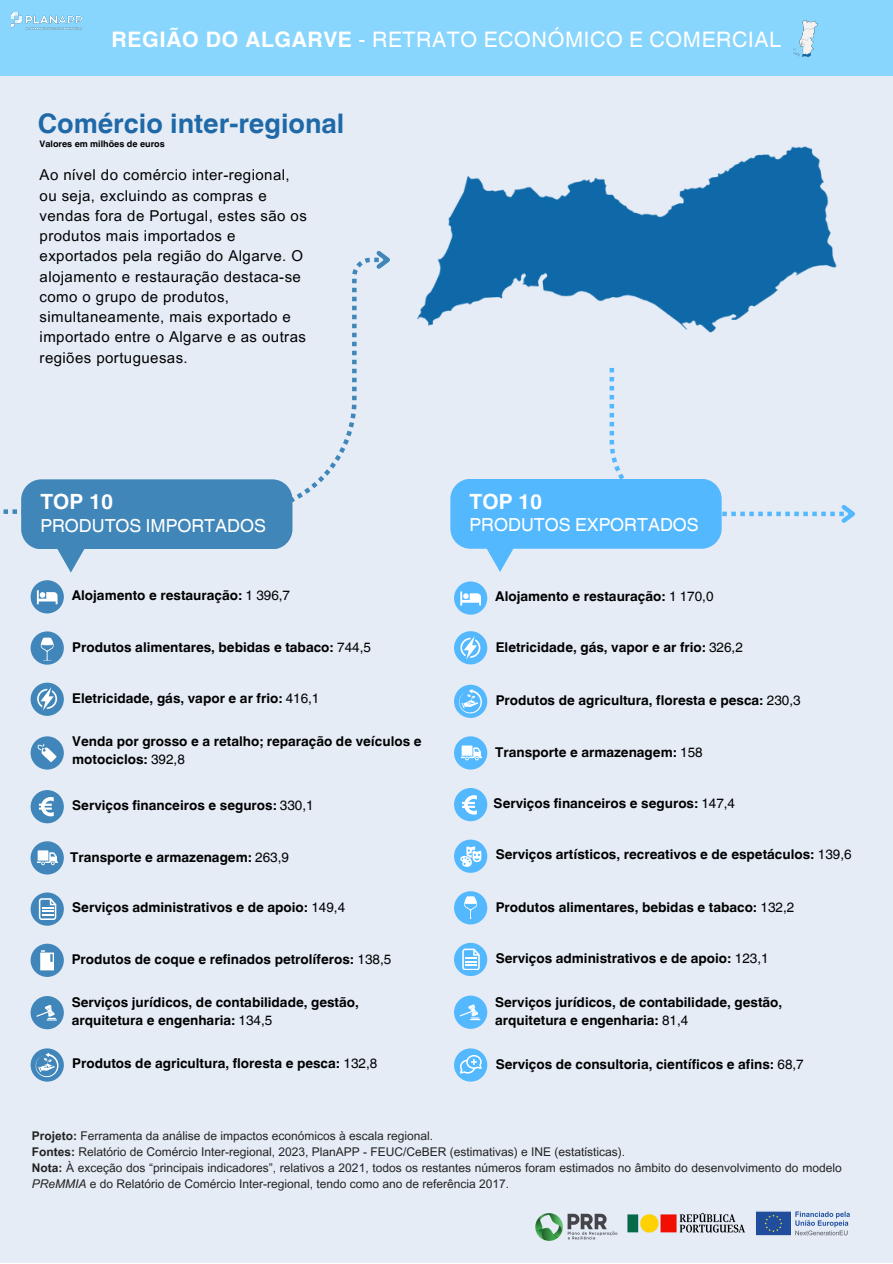
<style>
.page{position:relative;width:893px;height:1264px;background:#fff}
.page>*{position:absolute;margin:0;border:0;box-sizing:border-box;transform-origin:0 0}
.t1{font:700 27px "Helvetica World";color:#1f69a8}
.t2{font:21.45px "Helvetica World";letter-spacing:.03em;color:#fff}
.t3{font:700 21px "Helvetica World";color:#fff}
.t4{font:18px "Helvetica World";color:#fff}
.t5{font:15px/20.2px "Arial MT Pro";letter-spacing:.03em;color:#000}
.t6{font:700 13.5px/18px "Helvetica World";color:#000}
.t7{font:12px/16px "Arial MT Pro";color:#222}
.t8{font:700 9px "Helvetica World";color:#000}
.s1{font-weight:700}
.s2{font-weight:400}
.s3{font-style:italic}
</style>
<div class="page">
<div style="left:0;top:0;width:892px;height:1262px;background:#e5ecf6"></div>
<div style="left:0;top:0;width:892px;height:76px;background:#88d5fd"></div>
<svg style="left:609px;top:426px;width:246px;height:101px"></svg>
<div style="left:450px;top:479px;width:271px;height:69px;background:#54b8ff;border-radius:20px"></div>
<svg style="left:483px;top:548px;width:33px;height:24px"></svg>
<div style="left:21px;top:479px;width:271px;height:70px;background:#4086b9;border-radius:20px"></div>
<svg style="left:57px;top:549px;width:28px;height:23px"></svg>
<div style="left:31px;top:631px;width:33px;height:33px;background:#4086ba;border-radius:50%"></div>
<svg style="left:40px;top:637px;width:14px;height:23px"></svg>
<div style="left:31px;top:580px;width:33px;height:33px;background:#4086ba;border-radius:50%"></div>
<svg style="left:37px;top:590px;width:20px;height:14px"></svg>
<div style="left:31px;top:790px;width:33px;height:33px;background:#4086ba;border-radius:50%"></div>
<svg style="left:39px;top:797px;width:14px;height:19px"></svg>
<div style="left:31px;top:841px;width:33px;height:33px;background:#4086ba;border-radius:50%"></div>
<svg style="left:37px;top:850px;width:21px;height:15px"></svg>
<div style="left:31px;top:1048px;width:33px;height:33px;background:#4086ba;border-radius:50%"></div>
<svg style="left:33px;top:1052px;width:28px;height:27px"></svg>
<div style="left:31px;top:736px;width:33px;height:33px;background:#4086ba;border-radius:50%"></div>
<svg style="left:37px;top:743px;width:20px;height:19px"></svg>
<div style="left:31px;top:996px;width:33px;height:33px;background:#4086ba;border-radius:50%"></div>
<svg style="left:36px;top:1005px;width:21px;height:15px"></svg>
<div style="left:454px;top:581px;width:33px;height:33px;background:#54b8ff;border-radius:50%"></div>
<svg style="left:460px;top:591px;width:20px;height:14px"></svg>
<div style="left:454px;top:631px;width:33px;height:33px;background:#54b8ff;border-radius:50%"></div>
<svg style="left:460px;top:636px;width:20px;height:23px"></svg>
<div style="left:454px;top:891px;width:33px;height:33px;background:#54b8ff;border-radius:50%"></div>
<svg style="left:464px;top:896px;width:13px;height:22px"></svg>
<div style="left:454px;top:788px;width:33px;height:33px;background:#54b8ff;border-radius:50%"></div>
<svg style="left:462px;top:795px;width:14px;height:19px"></svg>
<img style="left:12px;top:13px;width:69px;height:17px">
<img style="left:535px;top:1211px;width:315px;height:30px">
<div style="left:31px;top:682px;width:33px;height:34px;background:#4086ba;border-radius:50%"></div>
<svg style="left:37px;top:687px;width:20px;height:23px"></svg>
<div style="left:454px;top:736px;width:33px;height:33px;background:#54b8ff;border-radius:50%"></div>
<svg style="left:461px;top:745px;width:21px;height:15px"></svg>
<img style="left:793px;top:20px;width:25px;height:34px">
<img style="left:348px;top:54px;width:489px;height:372px">
<svg style="left:31px;top:892px;width:33px;height:33px"></svg>
<svg style="left:39px;top:898px;width:17px;height:21px"></svg>
<div style="left:31px;top:943px;width:33px;height:33px;background:#4086ba;border-radius:50%"></div>
<svg style="left:40px;top:950px;width:14px;height:20px"></svg>
<svg style="left:454px;top:684px;width:33px;height:34px"></svg>
<svg style="left:456px;top:689px;width:28px;height:26px"></svg>
<div style="left:454px;top:839px;width:33px;height:33px;background:#54b8ff;border-radius:50%"></div>
<svg style="left:460px;top:846px;width:21px;height:20px"></svg>
<div style="left:454px;top:942px;width:33px;height:34px;background:#54b8ff;border-radius:50%"></div>
<svg style="left:462px;top:948px;width:17px;height:21px"></svg>
<div style="left:454px;top:995px;width:33px;height:33px;background:#54b8ff;border-radius:50%"></div>
<svg style="left:460px;top:1004px;width:20px;height:16px"></svg>
<div style="left:454px;top:1048px;width:33px;height:33px;background:#54b8ff;border-radius:50%"></div>
<svg style="left:460px;top:1055px;width:21px;height:18px"></svg>
<p class="t2" style="left:111px;top:27px;width:671px"><span class="s1">REGIÃO DO ALGARVE</span> - RETRATO ECONÓMICO E COMERCIAL</p>
<p class="t1" style="left:38px;top:101px;width:308px">Comércio inter-regional</p>
<p class="t5" style="left:40px;top:167px;width:269px">Ao nível do comércio inter-regional, ou seja, excluindo as compras e vendas fora de Portugal, estes são os produtos mais importados e exportados pela região do Algarve. O alojamento e restauração destaca-se como o grupo de produtos, simultaneamente, mais exportado e importado entre o Algarve e as outras regiões portuguesas.</p>
<p class="t8" style="left:40px;top:136px;width:127px">Valores em milhões de euros</p>
<p class="t3" style="left:40px;top:485px;width:74px">TOP 10</p>
<p class="t4" style="left:40px;top:514px;width:227px">PRODUTOS IMPORTADOS</p>
<p class="t6" style="left:72px;top:585px;width:220px">Alojamento e restauração: <span class="s2">1 396,7</span></p>
<p class="t6" style="left:72px;top:637px;width:300px">Produtos alimentares, bebidas e tabaco: <span class="s2">744,5</span></p>
<p class="t6" style="left:72px;top:688px;width:249px">Eletricidade, gás, vapor e ar frio: <span class="s2">416,1</span></p>
<p class="t6" style="left:72px;top:730px;width:351px">Venda por grosso e a retalho; reparação de veículos e motociclos: <span class="s2">392,8</span></p>
<p class="t6" style="left:72px;top:794px;width:243px">Serviços financeiros e seguros: <span class="s2">330,1</span></p>
<p class="t6" style="left:70px;top:846px;width:220px">Transporte e armazenagem: <span class="s2">263,9</span></p>
<p class="t6" style="left:72px;top:897px;width:274px">Serviços administrativos e de apoio: <span class="s2">149,4</span></p>
<p class="t6" style="left:72px;top:948px;width:321px">Produtos de coque e refinados petrolíferos: <span class="s2">138,5</span></p>
<p class="t6" style="left:72px;top:991px;width:289px">Serviços jurídicos, de contabilidade, gestão, arquitetura e engenharia: <span class="s2">134,5</span></p>
<p class="t6" style="left:72px;top:1053px;width:306px">Produtos de agricultura, floresta e pesca: <span class="s2">132,8</span></p>
<p class="t3" style="left:469px;top:484px;width:74px">TOP 10</p>
<p class="t4" style="left:469px;top:514px;width:231px">PRODUTOS EXPORTADOS</p>
<p class="t6" style="left:495px;top:586px;width:220px">Alojamento e restauração: <span class="s2">1 170,0</span></p>
<p class="t6" style="left:495px;top:636px;width:249px">Eletricidade, gás, vapor e ar frio: <span class="s2">326,2</span></p>
<p class="t6" style="left:495px;top:689px;width:306px">Produtos de agricultura, floresta e pesca: <span class="s2">230,3</span></p>
<p class="t6" style="left:495px;top:741px;width:209px">Transporte e armazenagem: <span class="s2">158</span></p>
<p class="t6" style="left:493px;top:792px;width:243px">Serviços financeiros e seguros: <span class="s2">147,4</span></p>
<p class="t6" style="left:495px;top:844px;width:357px">Serviços artísticos, recreativos e de espetáculos: <span class="s2">139,6</span></p>
<p class="t6" style="left:495px;top:896px;width:300px">Produtos alimentares, bebidas e tabaco: <span class="s2">132,2</span></p>
<p class="t6" style="left:495px;top:947px;width:274px">Serviços administrativos e de apoio: <span class="s2">123,1</span></p>
<p class="t6" style="left:495px;top:991px;width:289px">Serviços jurídicos, de contabilidade, gestão, arquitetura e engenharia: <span class="s2">81,4</span></p>
<p class="t6" style="left:495px;top:1054px;width:309px">Serviços de consultoria, científicos e afins: <span class="s2">68,7</span></p>
<p class="t7" style="left:32px;top:1129px;width:403px"><span class="s1">Projeto:</span> Ferramenta da análise de impactos económicos à escala regional.</p>
<p class="t7" style="left:32px;top:1145px;width:594px"><span class="s1">Fontes:</span> Relatório de Comércio Inter-regional, 2023, PlanAPP - FEUC/CeBER (estimativas) e INE (estatísticas).</p>
<p class="t7" style="left:32px;top:1160px;width:811px"><span class="s1">Nota:</span> À exceção dos “principais indicadores”, relativos a 2021, todos os restantes números foram estimados no âmbito do desenvolvimento do modelo<br><span class="s3">PReMMIA</span> e do Relatório de Comércio Inter-regional, tendo como ano de referência 2017.</p>
</div>
